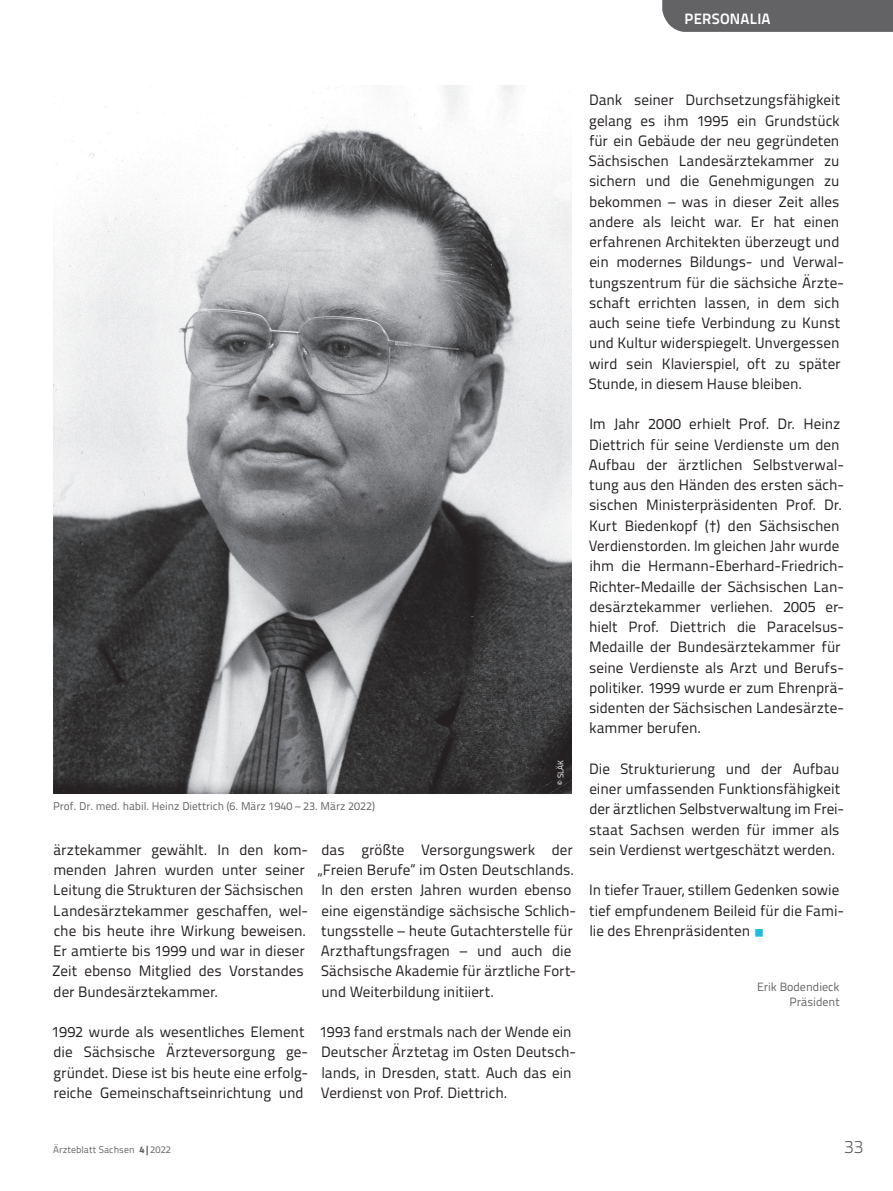
<style>
.page{position:relative;width:893px;height:1191px;background:#fff}
.page>*{position:absolute;margin:0;border:0;box-sizing:border-box;transform-origin:0 0}
.t1{font:300 18px "Titillium Text";color:#636366}
.t2{font:15px/20.2px "Titillium Text";color:#231f20}
.t3{font:700 15px "Titillium Text";letter-spacing:.015em;color:#fff}
.t4{font:12px/15px "Titillium Text";color:#636366;text-align:right}
.t5{font:11.25px "Titillium Text";color:#636366}
.t6{font:9.75px "Titillium Text";letter-spacing:.01em;color:#636366}
.t7{font:8.25px "Titillium Text";color:#fff}
.s1{color:#1cbfdf}
.s2{font-weight:800}
</style>
<div class="page">
<div style="left:662px;top:0;width:231px;height:32px;background:#636366"></div>
<img style="left:53px;top:85px;width:519px;height:708px">
<p class="t3" style="left:685px;top:7px;width:88px">PERSONALIA</p>
<p class="t5" style="left:53px;top:797px;width:323px">Prof. Dr. med. habil. Heinz Diettrich (6. März 1940 – 23. März 2022)</p>
<p class="t7" style="left:555px;top:784px;width:26px;rotate:-90deg">© SLÄK</p>
<p class="t2" style="left:52px;top:838px;width:258px">ärztekammer gewählt. In den kom&shy;menden Jahren wurden unter seiner Leitung die Strukturen der Sächsischen Landesärztekammer geschaffen, wel&shy;che bis heute ihre Wirkung beweisen.<br>Er amtierte bis 1999 und war in dieser Zeit ebenso Mitglied des Vorstandes der Bundesärztekammer.</p>
<p class="t2" style="left:52px;top:1021px;width:258px">1992 wurde als wesentliches Element die Sächsische Ärzteversorgung ge-- gründet. Diese ist bis heute eine erfolg&shy;reiche Gemeinschaftseinrichtung und</p>
<p class="t2" style="left:317px;top:838px;width:260px">das größte Versorgungswerk der „Freien Berufe“ im Osten Deutschlands.<br>In den ersten Jahren wurden ebenso eine eigenständige sächsische Schlich&shy;tungsstelle – heute Gutachterstelle für Arzthaftungsfragen – und auch die Sächsische Akademie für ärztliche Fort&shy;und Weiterbildung initiiert.</p>
<p class="t2" style="left:320px;top:1021px;width:258px">1993 fand erstmals nach der Wende ein Deutscher Ärztetag im Osten Deutsch&shy;lands, in Dresden, statt. Auch das ein Verdienst von Prof. Diettrich.</p>
<p class="t2" style="left:589px;top:89px;width:257px">Dank seiner Durchsetzungsfähigkeit gelang es ihm 1995 ein Grundstück für ein Gebäude der neu gegründeten Sächsischen Landesärztekammer zu sichern und die Genehmigungen zu bekommen – was in dieser Zeit alles andere als leicht war. Er hat einen erfahrenen Architekten überzeugt und ein modernes Bildungs- und Verwal&shy;tungszentrum für die sächsiche Ärzte&shy;schaft errichten lassen, in dem sich auch seine tiefe Verbindung zu Kunst und Kultur widerspiegelt. Unvergessen wird sein Klavierspiel, oft zu später Stunde, in diesem Hause bleiben.</p>
<p class="t2" style="left:589px;top:413px;width:257px">Im Jahr 2000 erhielt Prof. Dr. Heinz Diettrich für seine Verdienste um den Aufbau der ärztlichen Selbstverwal&shy;tung aus den Händen des ersten säch&shy;sischen Ministerpräsidenten Prof. Dr.<br>Kurt Biedenkopf (†) den Sächsischen Verdienstorden. Im gleichen Jahr wurde ihm die Hermann-Eberhard-Friedrich-Richter-Medaille der Sächsischen Lan&shy;desärztekammer verliehen. 2005 er-- hielt Prof. Diettrich die Paracelsus-Medaille der Bundesärztekammer für seine Verdienste als Arzt und Berufs&shy;politiker. 1999 wurde er zum Ehrenprä&shy;sidenten der Sächsischen Landesärzte&shy;kammer berufen.</p>
<p class="t2" style="left:589px;top:757px;width:254px">Die Strukturierung und der Aufbau einer umfassenden Funktionsfähigkeit der ärztlichen Selbstverwaltung im Frei&shy;staat Sachsen werden für immer als sein Verdienst wertgeschätzt werden.</p>
<p class="t2" style="left:589px;top:879px;width:256px">In tiefer Trauer, stillem Gedenken sowie tief empfundenem Beileid für die Fami&shy;lie des Ehrenpräsidenten <span class="s1">○</span></p>
<p class="t4" style="left:757px;top:979px;width:84px">Erik Bodendieck<br>Präsident</p>
<p class="t6" style="left:53px;top:1142px;width:119px">Ärzteblatt Sachsen <span class="s2">4|</span>2022</p>
<p class="t1" style="left:844px;top:1133px;width:21px">33</p>
</div>
